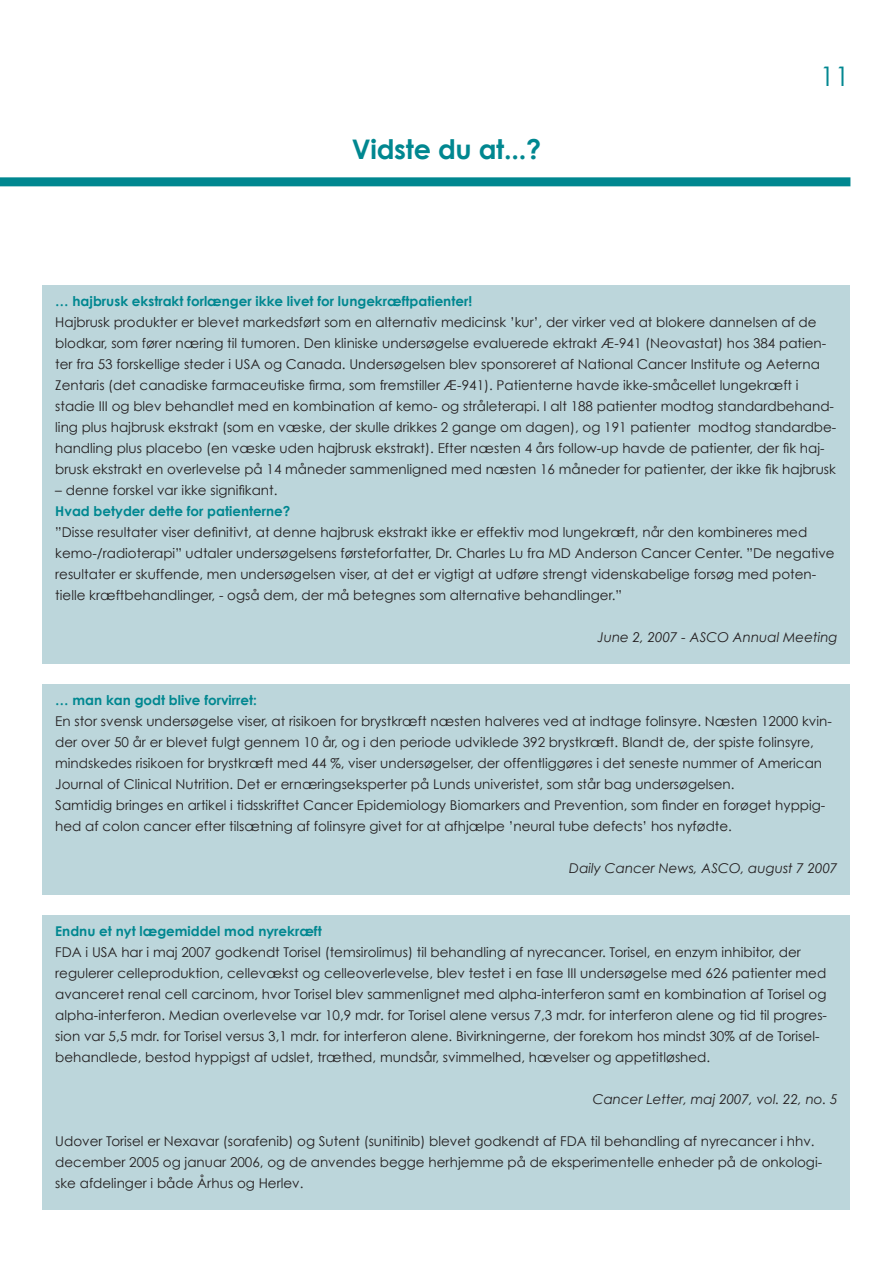
<style>
.page{position:relative;width:893px;height:1263px;background:#fff}
.page>*{position:absolute;margin:0;border:0;box-sizing:border-box;transform-origin:0 0}
.t1{font:700 27px "Century Gothic";letter-spacing:-.01em;color:#008790}
.t2{font:27px "Century Gothic";color:#008790}
.t3{font:13.5px/21px "Century Gothic";color:#231f20}
.t4{font:700 13.5px "Century Gothic";color:#008790}
.t5{font:italic 13.5px "Century Gothic";color:#231f20}
</style>
<div class="page">
<div style="left:0;top:177px;width:850px;height:9px;background:#008790"></div>
<div style="left:43px;top:285px;width:807px;height:378px;background:#bcd6db"></div>
<div style="left:43px;top:684px;width:807px;height:210px;background:#bcd6db"></div>
<div style="left:43px;top:915px;width:807px;height:294px;background:#bcd6db"></div>
<h1 class="t1" style="left:352px;top:132px;width:191px">Vidste du at...?</h1>
<h1 class="t2" style="left:820px;top:60px;width:31px">11</h1>
<p class="t4" style="left:55px;top:293px;width:418px">… hajbrusk ekstrakt forlænger ikke livet for lungekræftpatienter!</p>
<p class="t3" style="left:55px;top:311px;width:783px">Hajbrusk produkter er blevet markedsført som en alternativ medicinsk ’kur’, der virker ved at blokere dannelsen af de blodkar, som fører næring til tumoren. Den kliniske undersøgelse evaluerede ektrakt Æ-941 (Neovastat) hos 384 patien&shy;ter fra 53 forskellige steder i USA og Canada. Undersøgelsen blev sponsoreret af National Cancer Institute og Aeterna Zentaris (det canadiske farmaceutiske firma, som fremstiller Æ-941). Patienterne havde ikke-småcellet lungekræft i stadie III og blev behandlet med en kombination af kemo- og stråleterapi. I alt 188 patienter modtog standardbehand&shy;ling plus hajbrusk ekstrakt (som en væske, der skulle drikkes 2 gange om dagen), og 191 patienter modtog standardbe&shy;handling plus placebo (en væske uden hajbrusk ekstrakt). Efter næsten 4 års follow-up havde de patienter, der fik haj&shy;brusk ekstrakt en overlevelse på 14 måneder sammenligned med næsten 16 måneder for patienter, der ikke fik hajbrusk</p>
<p class="t3" style="left:55px;top:479px;width:224px">– denne forskel var ikke signifikant.</p>
<p class="t4" style="left:55px;top:503px;width:237px">Hvad betyder dette for patienterne?</p>
<p class="t3" style="left:55px;top:521px;width:781px">”Disse resultater viser definitivt, at denne hajbrusk ekstrakt ikke er effektiv mod lungekræft, når den kombineres med kemo-/radioterapi” udtaler undersøgelsens førsteforfatter, Dr. Charles Lu fra MD Anderson Cancer Center. ”De negative resultater er skuffende, men undersøgelsen viser, at det er vigtigt at udføre strengt videnskabelige forsøg med poten&shy;tielle kræftbehandlinger, - også dem, der må betegnes som alternative behandlinger.”</p>
<p class="t5" style="left:597px;top:629px;width:242px">June 2, 2007 - ASCO Annual Meeting</p>
<p class="t4" style="left:55px;top:692px;width:203px">… man kan godt blive forvirret:</p>
<p class="t3" style="left:55px;top:710px;width:778px">En stor svensk undersøgelse viser, at risikoen for brystkræft næsten halveres ved at indtage folinsyre. Næsten 12000 kvin&shy;der over 50 år er blevet fulgt gennem 10 år, og i den periode udviklede 392 brystkræft. Blandt de, der spiste folinsyre, mindskedes risikoen for brystkræft med 44 %, viser undersøgelser, der offentliggøres i det seneste nummer of American Journal of Clinical Nutrition. Det er ernæringseksperter på Lunds univeristet, som står bag undersøgelsen.<br>Samtidig bringes en artikel i tidsskriftet Cancer Epidemiology Biomarkers and Prevention, som finder en forøget hyppig&shy;hed af colon cancer efter tilsætning af folinsyre givet for at afhjælpe ’neural tube defects’ hos nyfødte.</p>
<p class="t5" style="left:569px;top:860px;width:270px">Daily Cancer News, ASCO, august 7 2007</p>
<p class="t4" style="left:55px;top:923px;width:268px">Endnu et nyt lægemiddel mod nyrekræft</p>
<p class="t3" style="left:55px;top:941px;width:773px">FDA i USA har i maj 2007 godkendt Torisel (temsirolimus) til behandling af nyrecancer. Torisel, en enzym inhibitor, der regulerer celleproduktion, cellevækst og celleoverlevelse, blev testet i en fase III undersøgelse med 626 patienter med avanceret renal cell carcinom, hvor Torisel blev sammenlignet med alpha-interferon samt en kombination af Torisel og alpha-interferon. Median overlevelse var 10,9 mdr. for Torisel alene versus 7,3 mdr. for interferon alene og tid til progres&shy;sion var 5,5 mdr. for Torisel versus 3,1 mdr. for interferon alene. Bivirkningerne, der forekom hos mindst 30% af de Torisel&shy;behandlede, bestod hyppigst af udslet, træthed, mundsår, svimmelhed, hævelser og appetitløshed.</p>
<p class="t5" style="left:593px;top:1091px;width:246px">Cancer Letter, maj 2007, vol. 22, no. 5</p>
<p class="t3" style="left:55px;top:1130px;width:768px">Udover Torisel er Nexavar (sorafenib) og Sutent (sunitinib) blevet godkendt af FDA til behandling af nyrecancer i hhv. december 2005 og januar 2006, og de anvendes begge herhjemme på de eksperimentelle enheder på de onkologi&shy;ske afdelinger i både Århus og Herlev.</p>
</div>
